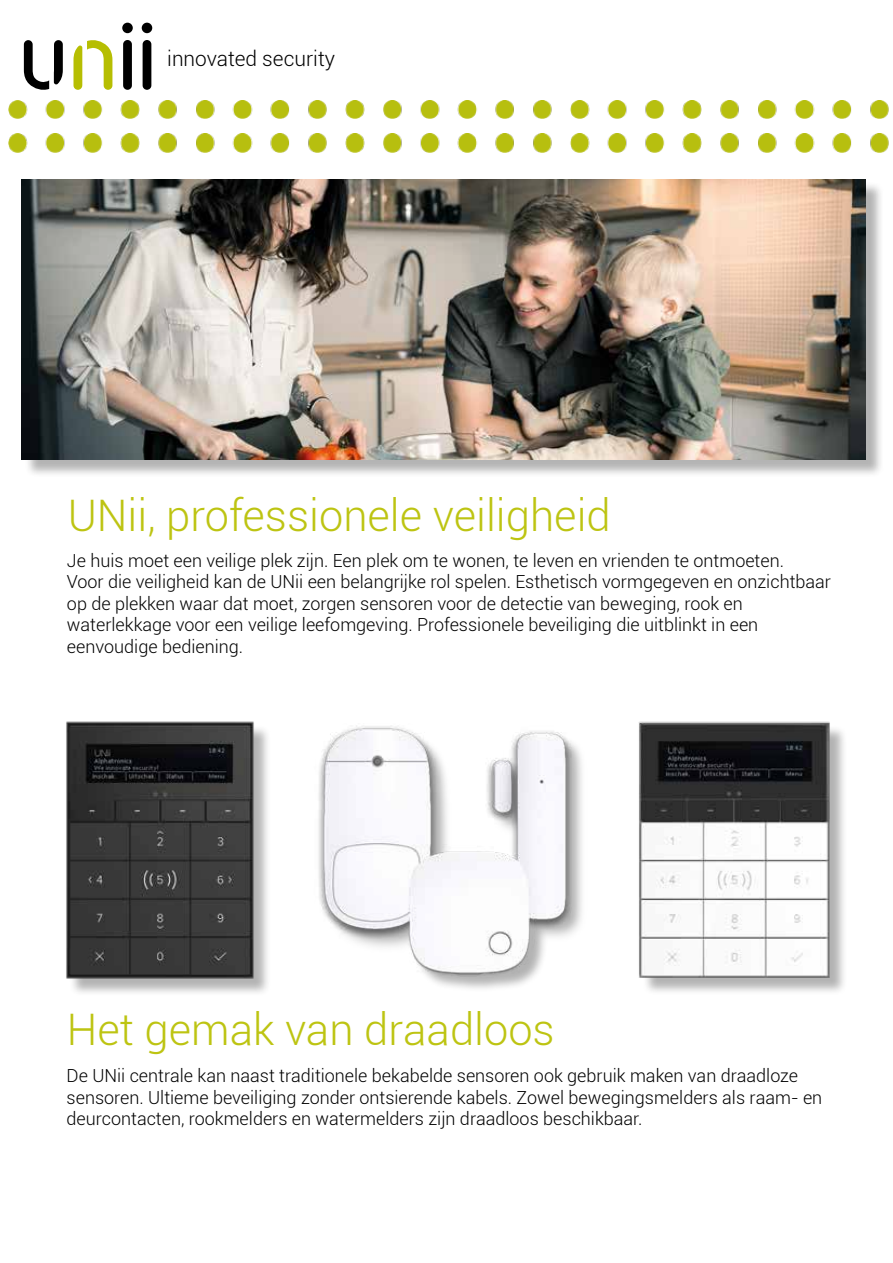
<style>
.page{position:relative;width:893px;height:1263px;background:#fff}
.page>*{position:absolute;margin:0;border:0;box-sizing:border-box;transform-origin:0 0}
.t1{font:300 43.5px "Roboto";color:#bdc412}
.t2{font:300 20.85px "Roboto";color:#000}
.t3{font:300 18px/21.6px "Roboto";color:#000}
</style>
<div class="page">
<svg style="left:123px;top:40px;width:9px;height:50px"></svg>
<svg style="left:143px;top:40px;width:8px;height:50px"></svg>
<div style="left:122px;top:23px;width:11px;height:10px;background:#000;border-radius:50%"></div>
<div style="left:142px;top:23px;width:10px;height:10px;background:#000;border-radius:50%"></div>
<svg style="left:73px;top:40px;width:39px;height:50px"></svg>
<svg style="left:24px;top:40px;width:39px;height:50px"></svg>
<img style="left:9px;top:100px;width:880px;height:19px">
<img style="left:9px;top:134px;width:880px;height:18px">
<div style="left:24px;top:181px;width:860px;height:297px;background:#000;opacity:.3"></div>
<img style="left:22px;top:179px;width:844px;height:280px">
<div style="left:69px;top:725px;width:202px;height:271px;background:#000;opacity:.3"></div>
<img style="left:66px;top:721px;width:205px;height:262px">
<div style="left:642px;top:725px;width:206px;height:270px;background:#f8f8f8"></div>
<img style="left:638px;top:721px;width:204px;height:270px">
<div style="left:322px;top:730px;width:267px;height:263px;background:#000;opacity:.3"></div>
<img style="left:318px;top:725px;width:271px;height:252px">
<p class="t2" style="left:167px;top:45px;width:169px">innovated security</p>
<h1 class="t1" style="left:68px;top:486px;width:545px">UNii, professionele veiligheid</h1>
<p class="t3" style="left:67px;top:549px;width:765px">Je huis moet een veilige plek zijn. Een plek om te wonen, te leven en vrienden te ontmoeten.<br>Voor die veiligheid kan de UNii een belangrijke rol spelen. Esthetisch vormgegeven en onzichtbaar op de plekken waar dat moet, zorgen sensoren voor de detectie van beweging, rook en waterlekkage voor een veilige leefomgeving. Professionele beveiliging die uitblinkt in een eenvoudige bediening.</p>
<h1 class="t1" style="left:67px;top:999px;width:489px">Het gemak van draadloos</h1>
<p class="t3" style="left:67px;top:1064px;width:757px">De UNii centrale kan naast traditionele bekabelde sensoren ook gebruik maken van draadloze sensoren. Ultieme beveiliging zonder ontsierende kabels. Zowel bewegingsmelders als raam- en deurcontacten, rookmelders en watermelders zijn draadloos beschikbaar.</p>
</div>
